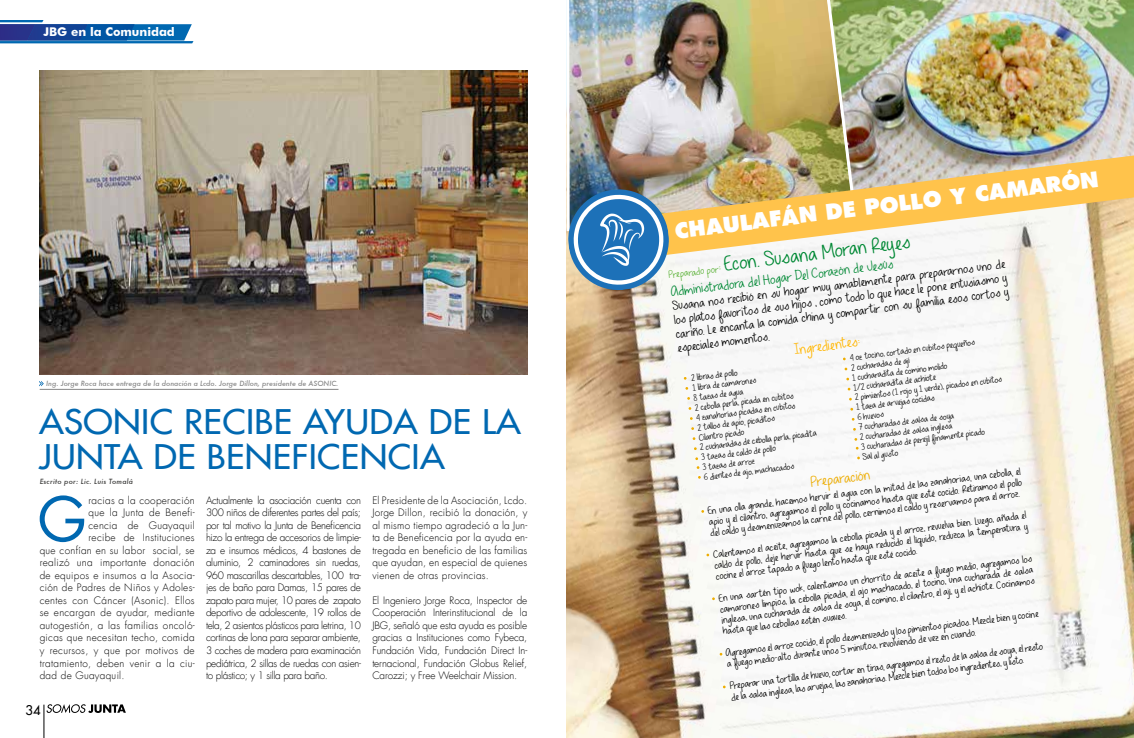
<style>
.page{position:relative;width:1134px;height:738px;background:#fff}
.page>*{position:absolute;margin:0;border:0;box-sizing:border-box;transform-origin:0 0}
.t1{font:59.7px "Futura";color:#0068b1}
.t2{font:33px/35px "Futura LT";letter-spacing:.01em;color:#0068b1;scale:1.07 1}
.t3{font:800 21px "Futura";color:#fff}
.t4{font:18px "KG Begin Again";color:#008834}
.t5{font:13px "KG Begin Again";color:#ffb602}
.t6{font:13px "KG Begin Again";color:#eead00}
.t7{font:13px "Futura LT";color:#000}
.t8{font:12px "KG Begin Again";color:#008834}
.t9{font:700 12px "Futura BT";color:#fff}
.t10{font:11px/14.2px "KG Begin Again";color:#000;text-align:justify}
.t11{font:300 10px/12.5px "Futura";letter-spacing:.03em;color:#000;text-align:justify}
.t12{font:9px/11.1px "KG Begin Again";color:#000;text-align:justify}
.t13{font:8px/10px "KG Begin Again";color:#000}
.t14{font:italic 500 7px "Futura";color:#878787}
.t15{font:italic 500 7px "Futura";letter-spacing:.03em;color:#3c3c3b}
.s1{font-size:9px;color:#5ab136}
.s2{font-size:12px;color:#5ab136}
</style>
<div class="page">
<hr style="left:43px;top:704px;width:1px;height:33px;background:#000">
<svg style="left:47px;top:704px;width:79px;height:8px"></svg>
<svg style="left:0;top:20px;width:193px;height:23px"></svg>
<img style="left:567px;top:261px;width:567px;height:476px">
<img style="left:566px;top:0;width:254px;height:186px">
<img style="left:820px;top:0;width:314px;height:155px">
<img style="left:605px;top:155px;width:529px;height:106px">
<img style="left:566px;top:186px;width:106px;height:107px">
<hr style="left:40px;top:389px;width:298px;height:1px;background:#878787">
<svg style="left:39px;top:381px;width:5px;height:5px"></svg>
<img style="left:39px;top:70px;width:488px;height:304px">
<p class="t9" style="left:43px;top:24px;width:133px">JBG en la Comunidad</p>
<p class="t14" style="left:46px;top:378px;width:294px">Ing. Jorge Roca hace entrega de la donación a Lcdo. Jorge Dillon, presidente de ASONIC.</p>
<h2 class="t2" style="left:39px;top:403px;width:452px">ASONIC RECIBE AYUDA DE LA<br>JUNTA DE BENEFICENCIA</h2>
<p class="t15" style="left:40px;top:476px;width:95px">Escrito por: Lic. Luis Tomalá</p>
<h1 class="t1" style="left:38px;top:478px;width:50px">G</h1>
<p class="t11" style="left:89px;top:493px;width:108px">racias a la cooperación</p>
<p class="t11" style="left:89px;top:506px;width:108px">que la Junta de Benefi-</p>
<p class="t11" style="left:89px;top:518px;width:108px">cencia de Guayaquil</p>
<p class="t11" style="left:89px;top:531px;width:108px">recibe de Instituciones</p>
<p class="t11" style="left:40px;top:543px;width:156px">que confían en su labor social, se</p>
<p class="t11" style="left:40px;top:556px;width:156px">realizó una importante donación</p>
<p class="t11" style="left:40px;top:568px;width:156px">de equipos e insumos a la Asocia-</p>
<p class="t11" style="left:40px;top:581px;width:156px">ción de Padres de Niños y Adoles-</p>
<p class="t11" style="left:40px;top:593px;width:156px">centes con Cáncer (Asonic). Ellos</p>
<p class="t11" style="left:40px;top:606px;width:156px">se encargan de ayudar, mediante</p>
<p class="t11" style="left:40px;top:618px;width:156px">autogestión, a las familias oncoló-</p>
<p class="t11" style="left:40px;top:631px;width:156px">gicas que necesitan techo, comida</p>
<p class="t11" style="left:40px;top:643px;width:156px">y recursos, y que por motivos de</p>
<p class="t11" style="left:40px;top:656px;width:156px">tratamiento, deben venir a la ciu-</p>
<p class="t11" style="left:40px;top:668px;width:87px">dad de Guayaquil.</p>
<h3 class="t7" style="left:26px;top:700px;width:17px">34</h3>
<p class="t11" style="left:206px;top:493px;width:156px">Actualmente la asociación cuenta con 300 niños de diferentes partes del país; por tal motivo la Junta de Beneficencia hizo la entrega de accesorios de limpie&shy;za e insumos médicos, 4 bastones de aluminio, 2 caminadores sin ruedas, 960 mascarillas descartables, 100 tra&shy;jes de baño para Damas, 15 pares de zapato para mujer, 10 pares de zapato deportivo de adolescente, 19 rollos de tela, 2 asientos plásticos para letrina, 10 cortinas de lona para separar ambiente, 3 coches de madera para examinación pediátrica, 2 sillas de ruedas con asien&shy;to plástico; y 1 silla para baño.</p>
<p class="t11" style="left:372px;top:493px;width:156px">El Presidente de la Asociación, Lcdo.<br>Jorge Dillon, recibió la donación, y al mismo tiempo agradeció a la Jun&shy;ta de Beneficencia por la ayuda en&shy;tregada en beneficio de las familias que ayudan, en especial de quienes vienen de otras provincias.</p>
<p class="t11" style="left:372px;top:593px;width:156px">El Ingeniero Jorge Roca, Inspector de Cooperación Interinstitucional de la JBG, señaló que esta ayuda es posible gracias a Instituciones como Fybeca, Fundación Vida, Fundación Direct In&shy;ternacional, Fundación Globus Relief, Carozzi; y Free Weelchair Mission.</p>
<h3 class="t3" style="left:673px;top:218px;width:428px;rotate:-7deg">CHAULAFÁN DE POLLO Y CAMARÓN</h3>
<h3 class="t4" style="left:667px;top:260px;width:245px;rotate:-7deg"><span class="s1">Preparado por</span><span class="s2">:</span> Econ. Susana Moran Reyes</h3>
<p class="t10" style="left:672px;top:299px;width:337px;rotate:-7deg">Susana nos recibió en su hogar muy amablemente para prepararnos uno de los platos favoritos de sus hijos , como todo lo que hace le pone entusiasmo y cariño. Le encanta la comida china y compartir con su familia esos cortos y especiales momentos.</p>
<p class="t8" style="left:670px;top:284px;width:225px;rotate:-7deg">Administradora del Hogar Del Corazón de Jesús</p>
<h3 class="t5" style="left:794px;top:341px;width:68px;rotate:-7deg">Ingredientes:</h3>
<p class="t13" style="left:849px;top:353px;width:150px;rotate:-7deg">4 oz tocino, cortado en cubitos pequeños<br>2 cucharadas de ají<br>1 cucharadita de comino molido<br>1/2 cucharadita de achiote<br>2 pimientos (1 rojo y 1 verde), picados en cubitos<br>1 taza de arvejas cocidas<br>6 huevos<br>7 cucharadas de salsa de soya<br>2 cucharadas de salsa inglesa<br>3 cucharadas de perejil finamente picado<br>Sal al gusto</p>
<p class="t13" style="left:691px;top:373px;width:119px;rotate:-7deg">2 libras de pollo<br>1 libra de camarones<br>8 tazas de agua<br>2 cebolla perla, picada en cubitos<br>4 zanahorias picadas en cubitos<br>2 tallos de apio, picaditos<br>Cilantro picado<br>2 cucharadas de cebolla perla, picadita<br>3 tazas de caldo de pollo<br>3 tazas de arroz<br>6 dientes de ajo, machacados</p>
<p class="t12" style="left:707px;top:505px;width:317px;rotate:-7deg">En una olla grande, hacemos hervir el agua con la mitad de las zanahorias, una cebolla, el apio y el cilantro, agregamos el pollo y cocinamos hasta que esté cocido. Retiramos el pollo del caldo y desmenuzamos la carne del pollo, cernimos el caldo y reservamos para el arroz.</p>
<h3 class="t6" style="left:810px;top:473px;width:61px;rotate:-7deg">Preparación</h3>
<p class="t12" style="left:713px;top:549px;width:317px;rotate:-7deg">Calentamos el aceite, agregamos la cebolla picada y el arroz, revuelva bien. Luego, añada el caldo de pollo, deje hervir hasta que se haya reducido el líquido, reduzca la temperatura y cocine el arroz tapado a fuego lento hasta que esté cocido.</p>
<p class="t12" style="left:718px;top:592px;width:317px;rotate:-7deg">En una sartén tipo wok, calentamos un chorrito de aceite a fuego medio, agregamos los camarones limpios, la cebolla picada, el ajo machacado, el tocino, una cucharada de salsa inglesa, una cucharada de salsa de soya, el comino, el cilantro, el ají, y el achiote. Cocinamos hasta que las cebollas estén suaves.</p>
<p class="t12" style="left:725px;top:647px;width:317px;rotate:-7deg">Agregamos el arroz cocido, el pollo desmenuzado y los pimientos picados. Mezcle bien y cocine a fuego medio-alto durante unos 5 minutos, revolviendo de vez en cuando.</p>
<p class="t12" style="left:729px;top:679px;width:317px;line-height:11.5px;rotate:-7deg">Preparar una tortilla de huevo, cortar en tiras, agregamos el resto de la salsa de soya, el resto de la salsa inglesa, las arvejas, las zanahorias. Mezcle bien todos los ingredientes, y listo.</p>
</div>
